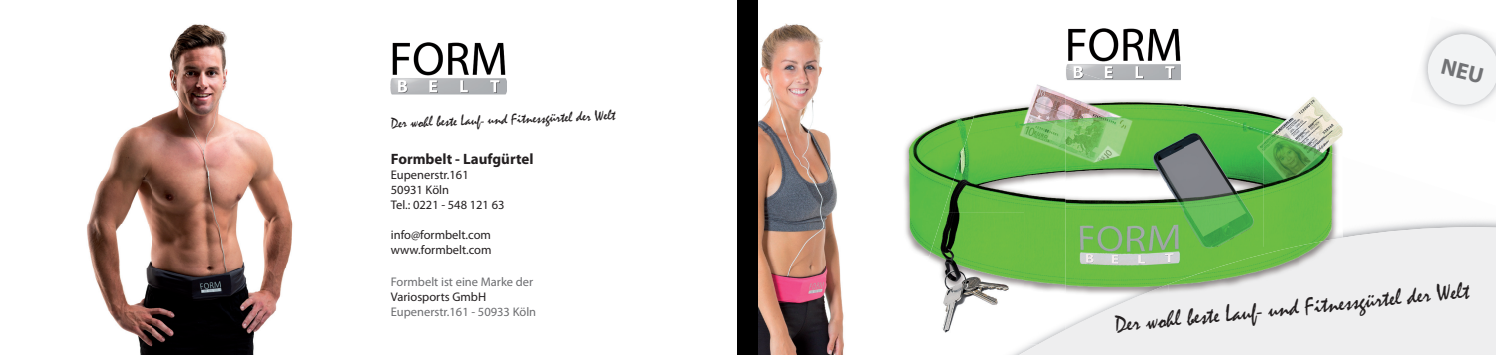
<style>
.page{position:relative;width:1496px;height:355px;background:#fff}
.page>*{position:absolute;margin:0;border:0;box-sizing:border-box;transform-origin:0 0}
.t1{font:23.75px "Mistral";color:#231f20}
.t2{font:15px "Mistral";color:#231f20}
.t3{font:700 15px "Myriad Pro";color:#231f20}
.t4{font:12.5px/15px "Myriad Pro";color:#231f20}
.t5{font:12.5px "Myriad Pro";color:#6c6d70}
</style>
<div class="page">
<img style="left:758px;top:23px;width:86px;height:331px">
<div style="left:1013px;top:220px;width:482px;height:134px;background:#eeeeef"></div>
<img style="left:1184px;top:97px;width:149px;height:21px">
<img style="left:1263px;top:118px;width:79px;height:13px">
<img style="left:904px;top:121px;width:39px;height:91px">
<img style="left:1065px;top:95px;width:119px;height:226px">
<img style="left:1183px;top:106px;width:80px;height:139px">
<img style="left:1263px;top:131px;width:79px;height:114px">
<img style="left:905px;top:212px;width:119px;height:132px">
<img style="left:1024px;top:84px;width:41px;height:260px">
<img style="left:943px;top:105px;width:81px;height:107px">
<img style="left:1168px;top:245px;width:130px;height:99px">
<img style="left:1298px;top:237px;width:44px;height:107px">
<img style="left:1081px;top:284px;width:87px;height:60px">
<img style="left:1037px;top:321px;width:44px;height:23px">
<img style="left:1066px;top:28px;width:114px;height:52px">
<img style="left:1066px;top:68px;width:37px;height:12px">
<img style="left:390px;top:42px;width:116px;height:53px">
<img style="left:87px;top:24px;width:206px;height:330px">
<div style="left:737px;top:0;width:21px;height:354px;background:#000"></div>
<svg style="left:1423px;top:30px;width:72px;height:78px"></svg>
<p class="t2" style="left:391px;top:114px;width:226px;rotate:-2deg">Der wohl beste Lauf- und Fitnessgürtel der Welt</p>
<p class="t3" style="left:391px;top:149px;width:144px">Formbelt - Laufgürtel</p>
<p class="t4" style="left:391px;top:167px;width:115px">Eupenerstr.161<br>50931 Köln<br>Tel.: 0221 - 548 121 63</p>
<p class="t4" style="left:391px;top:227px;width:102px">info@formbelt.com www.formbelt.com</p>
<p class="t5" style="left:391px;top:274px;width:144px">Formbelt ist eine Marke der</p>
<p class="t4" style="left:391px;top:289px;width:97px">Variosports GmbH</p>
<p class="t5" style="left:391px;top:304px;width:147px">Eupenerstr.161 - 50933 Köln</p>
<h1 class="t1" style="left:1113px;top:311px;width:357px;rotate:-6deg">Der wohl beste Lauf- und Fitnessgürtel der Welt</h1>
</div>
